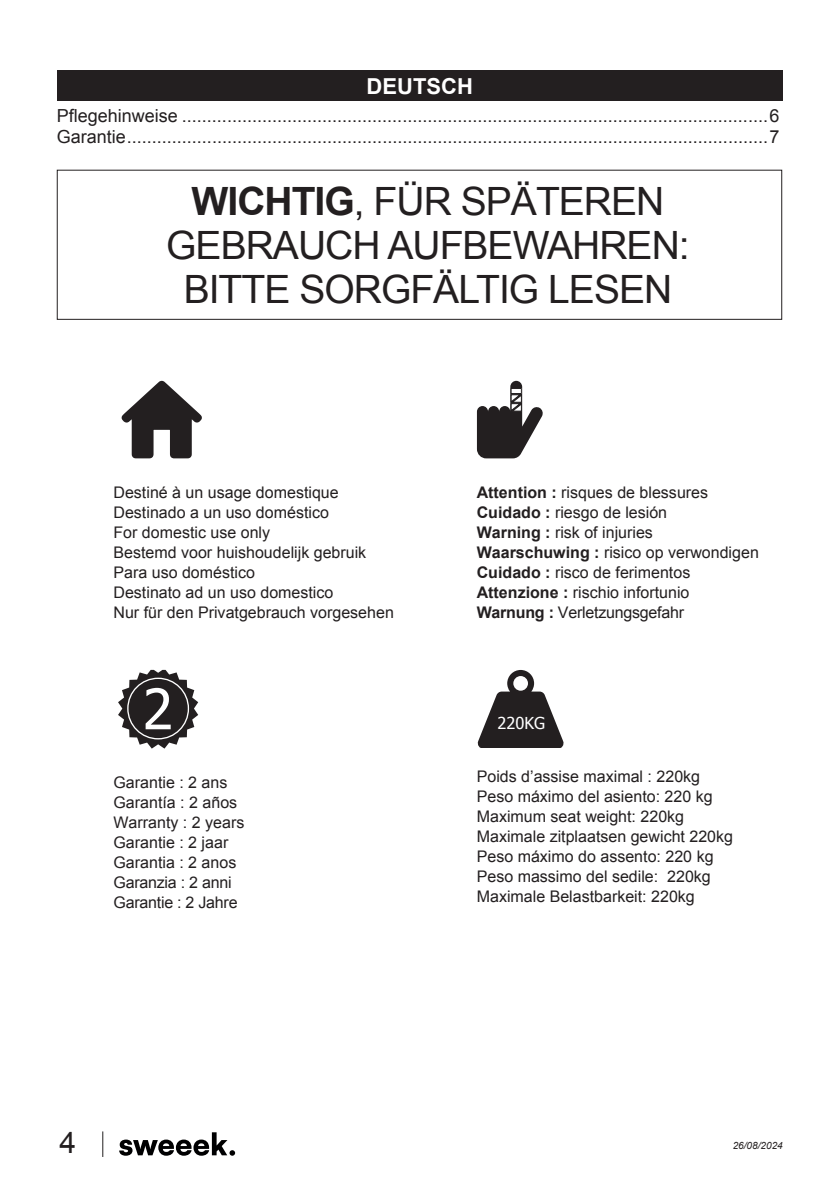
<style>
.page{position:relative;width:840px;height:1191px;background:#fff}
.page>*{position:absolute;margin:0;border:0;box-sizing:border-box;transform-origin:0 0}
.t1{font:39px "Arial";letter-spacing:-.025em;color:#231f20}
.t2{font:30px "Arial";color:#231f20}
.t3{font:700 22px "Arial";color:#fff}
.TITRE-TDM-9PT{font:18px "Arial";color:#231f20}
.t4{font:16.4px "Tahoma";color:#fff}
.TEXTE-COURANT-8PT{font:16px "Arial";color:#231f20}
.t5{font:italic 10px "Arial";color:#231f20}
.s1{font-weight:700}
</style>
<div class="page">
<svg style="left:102px;top:1131px;width:1px;height:26px"></svg>
<svg style="left:119px;top:1132px;width:116px;height:23px"></svg>
<div style="left:57px;top:70px;width:725px;height:31px;background:#231f20"></div>
<div style="left:57px;top:170px;width:724px;height:150px;border:1px solid #231f20"></div>
<svg style="left:118px;top:670px;width:80px;height:78px"></svg>
<svg style="left:477px;top:670px;width:87px;height:77px"></svg>
<svg style="left:122px;top:381px;width:80px;height:77px"></svg>
<svg style="left:476px;top:381px;width:67px;height:77px"></svg>
<p class="t3" style="left:366px;top:72px;width:108px">DEUTSCH</p>
<p class="TITRE-TDM-9PT" style="left:57px;top:104px;width:723px">Pflegehinweise .....................................................................................................................6</p>
<p class="TITRE-TDM-9PT" style="left:57px;top:125px;width:723px">Garantie................................................................................................................................7</p>
<p class="t1" style="left:191px;top:176px;width:474px"><span class="s1">WICHTIG</span>, FÜR SPÄTEREN</p>
<p class="t1" style="left:166px;top:220px;width:524px">GEBRAUCH AUFBEWAHREN:</p>
<p class="t1" style="left:183px;top:264px;width:490px">BITTE SORGFÄLTIG LESEN</p>
<p class="TEXTE-COURANT-8PT" style="left:113px;top:482px;width:227px">Destiné à un usage domestique</p>
<p class="TEXTE-COURANT-8PT" style="left:113px;top:502px;width:217px">Destinado a un uso doméstico</p>
<p class="TEXTE-COURANT-8PT" style="left:113px;top:522px;width:158px">For domestic use only</p>
<p class="TEXTE-COURANT-8PT" style="left:113px;top:542px;width:254px">Bestemd voor huishoudelijk gebruik</p>
<p class="TEXTE-COURANT-8PT" style="left:113px;top:562px;width:143px">Para uso doméstico</p>
<p class="TEXTE-COURANT-8PT" style="left:113px;top:582px;width:221px">Destinato ad un uso domestico</p>
<p class="TEXTE-COURANT-8PT" style="left:113px;top:602px;width:282px">Nur für den Privatgebrauch vorgesehen</p>
<p class="TEXTE-COURANT-8PT" style="left:113px;top:771px;width:115px">Garantie : 2 ans</p>
<p class="TEXTE-COURANT-8PT" style="left:113px;top:791px;width:125px">Garantía : 2 años</p>
<p class="TEXTE-COURANT-8PT" style="left:113px;top:811px;width:132px">Warranty : 2 years</p>
<p class="TEXTE-COURANT-8PT" style="left:113px;top:831px;width:116px">Garantie : 2 jaar</p>
<p class="TEXTE-COURANT-8PT" style="left:113px;top:851px;width:124px">Garantia : 2 anos</p>
<p class="TEXTE-COURANT-8PT" style="left:113px;top:871px;width:119px">Garanzia : 2 anni</p>
<p class="TEXTE-COURANT-8PT" style="left:113px;top:891px;width:125px">Garantie : 2 Jahre</p>
<p class="TEXTE-COURANT-8PT" style="left:476px;top:482px;width:233px"><span class="s1">Attention :</span> risques de blessures</p>
<p class="TEXTE-COURANT-8PT" style="left:476px;top:502px;width:192px"><span class="s1">Cuidado :</span> riesgo de lesión</p>
<p class="TEXTE-COURANT-8PT" style="left:476px;top:522px;width:178px"><span class="s1">Warning :</span> risk of injuries</p>
<p class="TEXTE-COURANT-8PT" style="left:476px;top:542px;width:283px"><span class="s1">Waarschuwing :</span> risico op verwondigen</p>
<p class="TEXTE-COURANT-8PT" style="left:476px;top:562px;width:215px"><span class="s1">Cuidado :</span> risco de ferimentos</p>
<p class="TEXTE-COURANT-8PT" style="left:476px;top:582px;width:214px"><span class="s1">Attenzione :</span> rischio infortunio</p>
<p class="TEXTE-COURANT-8PT" style="left:476px;top:602px;width:209px"><span class="s1">Warnung :</span> Verletzungsgefahr</p>
<p class="t4" style="left:497px;top:712px;width:49px">220KG</p>
<p class="TEXTE-COURANT-8PT" style="left:476px;top:765px;width:225px">Poids d’assise maximal : 220kg</p>
<p class="TEXTE-COURANT-8PT" style="left:476px;top:785px;width:237px">Peso máximo del asiento: 220 kg</p>
<p class="TEXTE-COURANT-8PT" style="left:476px;top:805px;width:209px">Maximum seat weight: 220kg</p>
<p class="TEXTE-COURANT-8PT" style="left:476px;top:825px;width:258px">Maximale zitplaatsen gewicht 220kg</p>
<p class="TEXTE-COURANT-8PT" style="left:476px;top:845px;width:238px">Peso máximo do assento: 220 kg</p>
<p class="TEXTE-COURANT-8PT" style="left:476px;top:865px;width:235px">Peso massimo del sedile: 220kg</p>
<p class="TEXTE-COURANT-8PT" style="left:476px;top:885px;width:219px">Maximale Belastbarkeit: 220kg</p>
<h2 class="t2" style="left:60px;top:1123px;width:18px">4</h2>
<p class="t5" style="left:732px;top:1138px;width:52px">26/08/2024</p>
</div>
